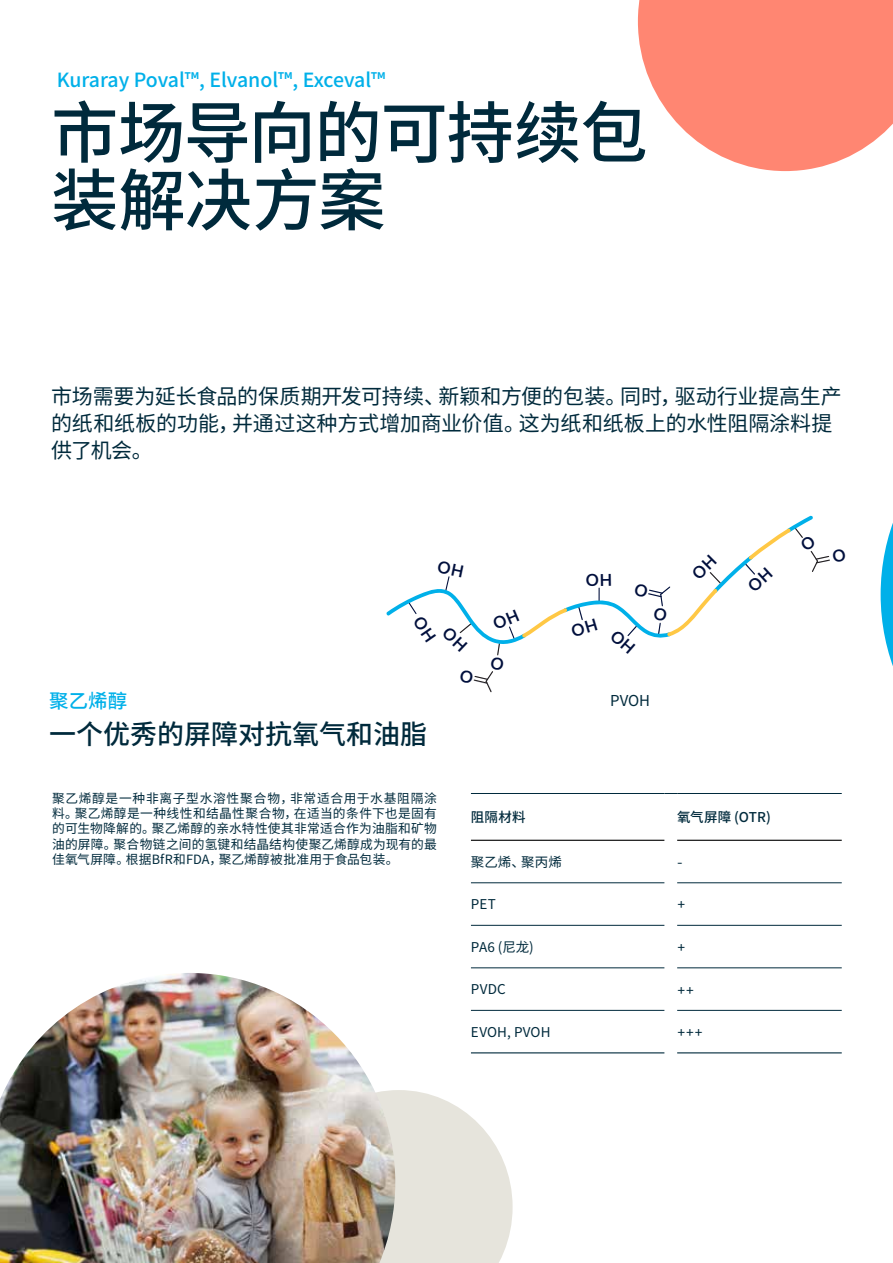
<style>
.page{position:relative;width:893px;height:1263px;background:#fff}
.page>*{position:absolute;margin:0;border:0;box-sizing:border-box;transform-origin:0 0}
.t1{font:500 67.5px/67.5px "Source Han Sans CN";letter-spacing:-.02em;color:#002a3c}
.t2{font:500 27px "Source Han Sans CN";color:#002a3c}
.t3{font:21px/27px "Source Han Sans CN";letter-spacing:-.005em;color:#002a3c}
.t4{font:500 19.5px "Source Han Sans CN";color:#00b0e9}
.t5{font:15px "Source Han Sans CN";color:#002a3c}
.t6{font:13.5px "Source Han Sans CN";letter-spacing:.005em;color:#002a3c}
.t7{font:500 13.5px "Source Han Sans CN";letter-spacing:.015em;color:#002a3c}
.t8{font:13.5px "Rational Text";color:#002a3c}
.t9{font:12.75px/15.3px "Source Han Sans CN";letter-spacing:.015em;color:#002a3c;text-align:justify}
</style>
<div class="page">
<svg style="left:881px;top:523px;width:12px;height:143px"></svg>
<svg style="left:395px;top:1090px;width:118px;height:173px"></svg>
<svg style="left:638px;top:0;width:255px;height:171px;background:#ff9887"></svg>
<img style="left:0;top:973px;width:395px;height:290px">
<hr style="left:471px;top:793px;width:193px;height:1px;background:#002a3c">
<svg style="left:664px;top:793px;width:13px;height:1px"></svg>
<hr style="left:677px;top:793px;width:165px;height:1px;background:#002a3c">
<hr style="left:471px;top:882px;width:193px;height:1px;background:#002a3c">
<hr style="left:471px;top:925px;width:193px;height:1px;background:#002a3c">
<hr style="left:677px;top:882px;width:165px;height:1px;background:#002a3c">
<hr style="left:677px;top:925px;width:165px;height:1px;background:#002a3c">
<hr style="left:471px;top:1052px;width:193px;height:1px;background:#002a3c">
<hr style="left:677px;top:1052px;width:165px;height:1px;background:#002a3c">
<hr style="left:471px;top:967px;width:193px;height:1px;background:#002a3c">
<hr style="left:471px;top:1010px;width:193px;height:1px;background:#002a3c">
<hr style="left:677px;top:967px;width:165px;height:1px;background:#002a3c">
<hr style="left:677px;top:1010px;width:165px;height:1px;background:#002a3c">
<hr style="left:471px;top:840px;width:193px;height:1px;background:#000">
<hr style="left:677px;top:840px;width:165px;height:1px;background:#000">
<svg style="left:386px;top:516px;width:444px;height:177px"></svg>
<h3 class="t4" style="left:57px;top:69px;width:330px">Kuraray Poval™, Elvanol™, Exceval™</h3>
<h1 class="t1" style="left:51px;top:101px;width:598px">市场导向的可持续包装解决方案</h1>
<h3 class="t3" style="left:51px;top:383px;width:792px">市场需要为延长食品的保质期开发可持续、新颖和方便的包装。同时，驱动行业提高生产的纸和纸板的功能，并通过这种方式增加商业价值。这为纸和纸板上的水性阻隔涂料提供了机会。</h3>
<h3 class="t4" style="left:49px;top:689px;width:79px">聚乙烯醇</h3>
<p class="t5" style="left:610px;top:692px;width:41px">PVOH</p>
<h2 class="t2" style="left:49px;top:719px;width:379px">一个优秀的屏障对抗氧气和油脂</h2>
<p class="t9" style="left:52px;top:791px;width:386px">聚乙烯醇是一种非离子型水溶性聚合物，非常适合用于水基阻隔涂料。聚乙烯醇是一种线性和结晶性聚合物，在适当的条件下也是固有的可生物降解的。聚乙烯醇的亲水特性使其非常适合作为油脂和矿物油的屏障。聚合物链之间的氢键和结晶结构使聚乙烯醇成为现有的最佳氧气屏障。根据BfR和FDA，聚乙烯醇被批准用于食品包装。</p>
<p class="t7" style="left:471px;top:809px;width:56px">阻隔材料</p>
<p class="t7" style="left:677px;top:809px;width:95px">氧气屏障 (OTR)</p>
<p class="t6" style="left:471px;top:854px;width:92px">聚乙烯、聚丙烯</p>
<p class="t8" style="left:677px;top:855px;width:7px">-</p>
<p class="t6" style="left:471px;top:897px;width:26px">PET</p>
<p class="t8" style="left:677px;top:897px;width:10px">+</p>
<p class="t6" style="left:471px;top:939px;width:64px">PA6 (尼龙)</p>
<p class="t8" style="left:677px;top:939px;width:10px">+</p>
<p class="t6" style="left:471px;top:982px;width:36px">PVDC</p>
<p class="t8" style="left:677px;top:982px;width:19px">++</p>
<p class="t6" style="left:471px;top:1024px;width:81px">EVOH, PVOH</p>
<p class="t8" style="left:677px;top:1024px;width:27px">+++</p>
</div>
